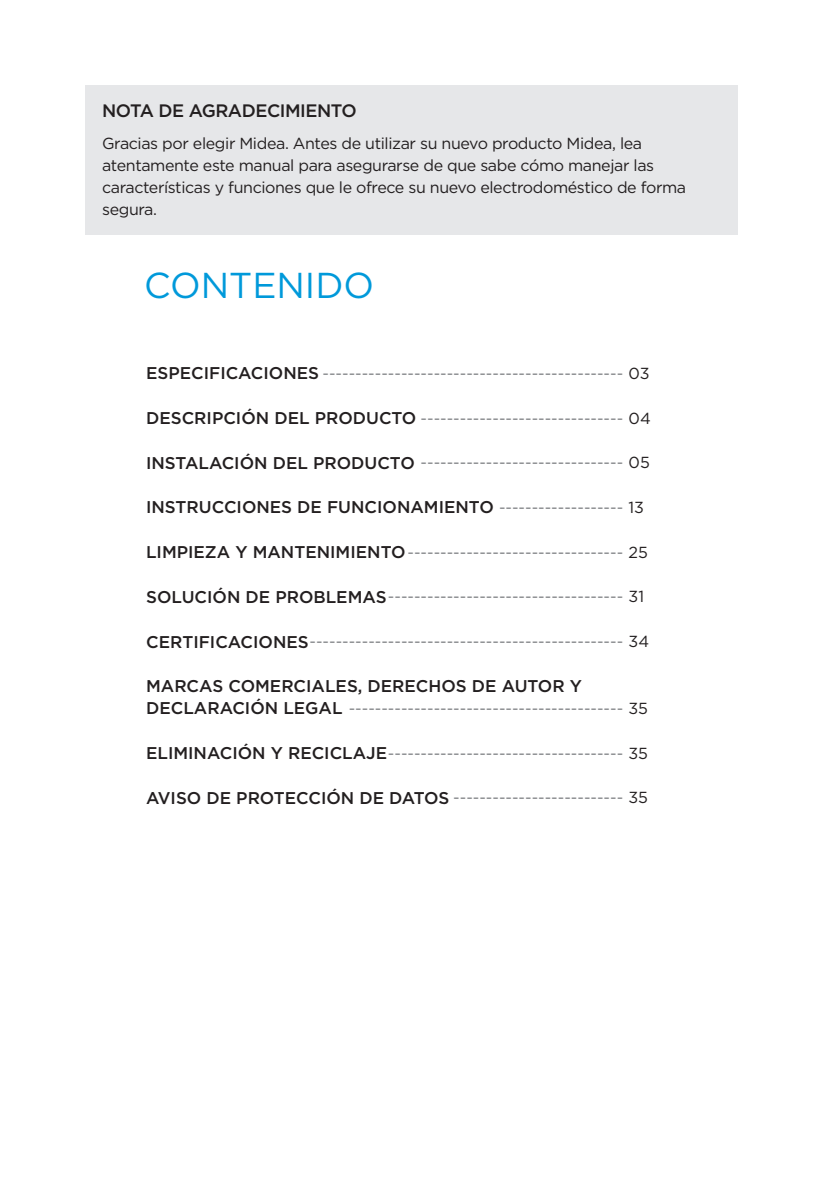
<style>
.page{position:relative;width:823px;height:1191px;background:#fff}
.page>*{position:absolute;margin:0;border:0;box-sizing:border-box;transform-origin:0 0}
.t1{font:36px "Gotham";color:#0099da}
.t2{font:500 18px "Gotham";letter-spacing:-.025em;color:#231f20}
.t3{font:500 17px "Gotham";color:#231f20}
.t4{font:16px "Gotham";color:#808285}
.t5{font:16px/22px "Gotham";letter-spacing:-.025em;color:#231f20}
.s1{font-weight:500;font-size:17px;color:#231f20}
.s2{color:#231f20}
.s3{font-weight:400;font-size:16px;color:#808285}
.s4{font-weight:400;font-size:16px}
</style>
<div class="page">
<div style="left:85px;top:85px;width:652px;height:149px;background:#e6e7e9"></div>
<p class="t2" style="left:102px;top:99px;width:256px">NOTA DE AGRADECIMIENTO</p>
<p class="t5" style="left:102px;top:132px;width:585px">Gracias por elegir Midea. Antes de utilizar su nuevo producto Midea, lea atentamente este manual para asegurarse de que sabe cómo manejar las características y funciones que le ofrece su nuevo electrodoméstico de forma segura.</p>
<h1 class="t1" style="left:144px;top:262px;width:231px">CONTENIDO</h1>
<p class="t4" style="left:146px;top:363px;width:504px"><span class="s1">ESPECIFICACIONES</span> ---------------------------------------------- <span class="s2">03</span></p>
<p class="t4" style="left:146px;top:408px;width:506px"><span class="s1">DESCRIPCIÓN DEL PRODUCTO</span> ------------------------------- <span class="s2">04</span></p>
<p class="t4" style="left:146px;top:452px;width:505px"><span class="s1">INSTALACIÓN DEL PRODUCTO</span> ------------------------------- <span class="s2">05</span></p>
<p class="t3" style="left:146px;top:496px;width:499px">INSTRUCCIONES DE FUNCIONAMIENTO <span class="s3">-------------------</span> <span class="s4">13</span></p>
<p class="t4" style="left:146px;top:542px;width:503px"><span class="s1">LIMPIEZA Y MANTENIMIENTO</span>--------------------------------- <span class="s2">25</span></p>
<p class="t4" style="left:146px;top:586px;width:499px"><span class="s1">SOLUCIÓN DE PROBLEMAS</span>------------------------------------ <span class="s2">31</span></p>
<p class="t4" style="left:146px;top:631px;width:504px"><span class="s1">CERTIFICACIONES</span>------------------------------------------------ <span class="s2">34</span></p>
<p class="t3" style="left:146px;top:675px;width:437px">MARCAS COMERCIALES, DERECHOS DE AUTOR Y</p>
<p class="t4" style="left:146px;top:698px;width:503px"><span class="s1">DECLARACIÓN LEGAL</span> ------------------------------------------ <span class="s2">35</span></p>
<p class="t4" style="left:146px;top:742px;width:503px"><span class="s1">ELIMINACIÓN Y RECICLAJE</span>------------------------------------ <span class="s2">35</span></p>
<p class="t4" style="left:146px;top:787px;width:503px"><span class="s1">AVISO DE PROTECCIÓN DE DATOS</span> -------------------------- <span class="s2">35</span></p>
</div>
